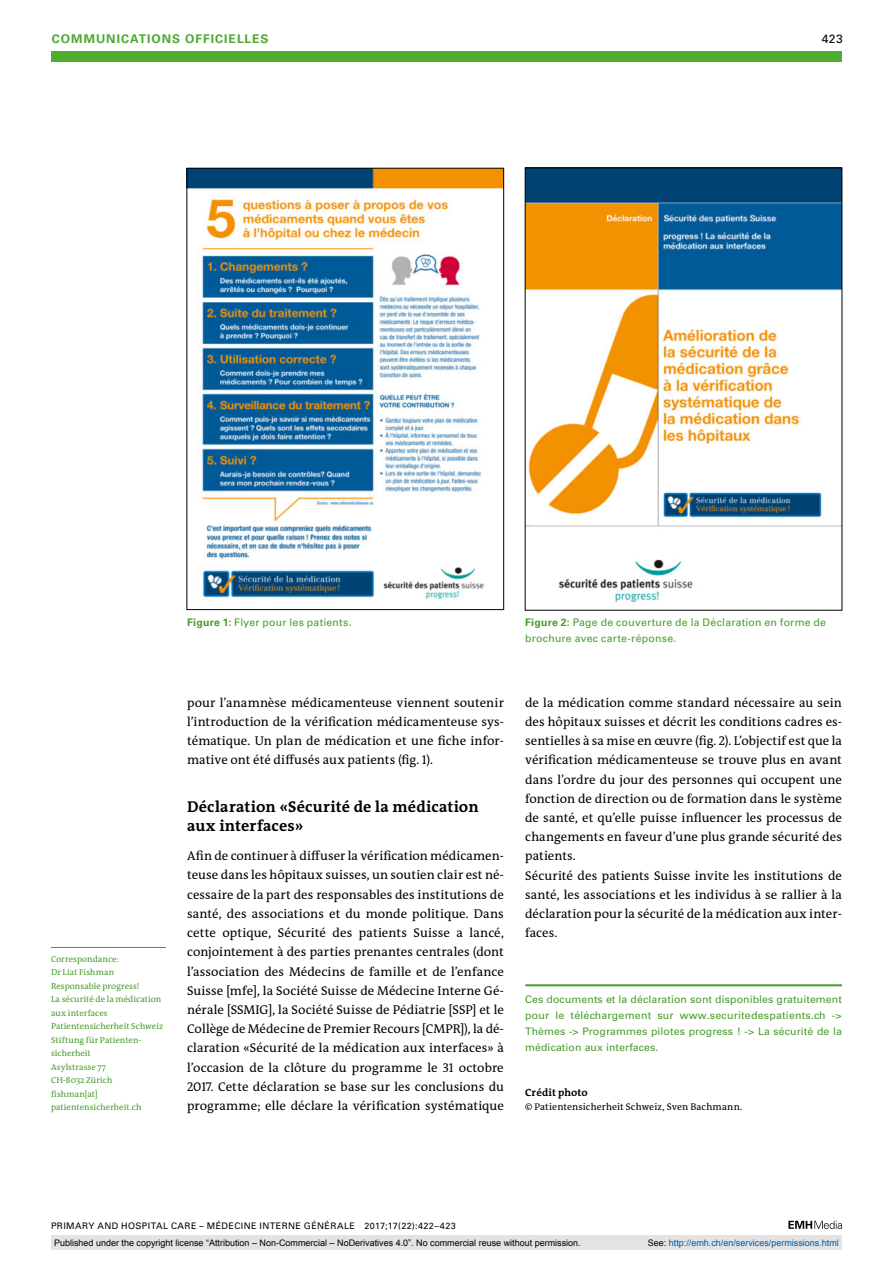
<style>
.page{position:relative;width:893px;height:1263px;background:#fff}
.page>*{position:absolute;margin:0;border:0;box-sizing:border-box;transform-origin:0 0}
.t1{font:700 15.75px/19.2px "The Antiqua B W7";letter-spacing:.015em;color:#000}
.t2{font:12.75px/19.2px "The Antiqua B W5 Plain";letter-spacing:.005em;color:#000;text-align:justify}
.t3{font:700 12px "Univers LT Std";letter-spacing:.085em;color:#4ca82e}
.t4{font:12px "Univers LT Std";color:#000}
.t5{font:10.5px/15.8px "Univers LT Std";letter-spacing:.015em;color:#469c2a;text-align:justify}
.t6{font:700 10.5px "The Antiqua B W7";letter-spacing:.005em;color:#000}
.t7{font:9.75px "The Antiqua B W5 Plain";letter-spacing:.015em;color:#000}
.t8{font:9px "Arial";color:#000}
.t9{font:9px "Univers LT Std";letter-spacing:.05em;color:#000}
.t10{font:9px "Arial";color:#005ba9}
.t11{font:8.7px/13.5px "The Antiqua B W5 Plain";letter-spacing:.01em;color:#469c2a}
.s1{font-weight:700}
.s2{color:#000}
</style>
<div class="page">
<svg style="left:788px;top:1221px;width:54px;height:8px"></svg>
<hr style="left:51px;top:947px;width:115px;height:1px;background:#469c2a">
<hr style="left:525px;top:984px;width:317px;height:2px;background:#469c2a">
<img style="left:189px;top:170px;width:313px;height:430px">
<div style="left:187px;top:168px;width:317px;height:442px;border:1px solid #000"></div>
<img style="left:527px;top:170px;width:313px;height:433px">
<div style="left:51px;top:51px;width:791px;height:11px;background:#4fae2f"></div>
<div style="left:51px;top:1235px;width:791px;height:15px;background:#e3e3e3"></div>
<p class="t3" style="left:52px;top:31px;width:218px">COMMUNICATIONS OFFICIELLES</p>
<p class="t4" style="left:822px;top:31px;width:23px">423</p>
<p class="t11" style="left:51px;top:952px;width:114px">Correspondance:<br>Dr Liat Fishman<br>Responsable progress!<br>La sécurité de la médication aux interfaces<br>Patientensicherheit Schweiz<br>Stiftung für Patienten&shy;sicherheit<br>Asylstrasse 77<br>CH-8032 Zürich<br>fishman[at] patientensicherheit.ch</p>
<p class="t5" style="left:187px;top:615px;width:166px"><span class="s1">Figure 1:</span> Flyer pour les patients.</p>
<p class="t5" style="left:525px;top:615px;width:302px"><span class="s1">Figure 2:</span> Page de couverture de la Déclaration en forme de brochure avec carte-réponse.</p>
<p class="t2" style="left:187px;top:693px;width:318px">pour l’anamnèse médicamenteuse viennent soutenir l’introduction de la vérification médicamenteuse sys&shy;tématique. Un plan de médication et une fiche infor&shy;mative ont été diffusés aux patients (fig. 1).</p>
<p class="t1" style="left:187px;top:797px;width:293px">Déclaration «Sécurité de la médication aux interfaces»</p>
<p class="t2" style="left:187px;top:846px;width:318px">Afin de continuer à diffuser la vérification médicamen&shy;teuse dans les hôpitaux suisses, un soutien clair est né&shy;cessaire de la part des responsables des institutions de santé, des associations et du monde politique. Dans cette optique, Sécurité des patients Suisse a lancé, conjointement à des parties prenantes centrales (dont l’association des Médecins de famille et de l’enfance Suisse [mfe], la Société Suisse de Médecine Interne Gé&shy;nérale [SSMIG], la Société Suisse de Pédiatrie [SSP] et le Collège de Médecine de Premier Recours [CMPR]), la dé&shy;claration «Sécurité de la médication aux interfaces» à l’occasion de la clôture du programme le 31 octobre 2017. Cette déclaration se base sur les conclusions du programme; elle déclare la vérification systématique</p>
<p class="t2" style="left:525px;top:693px;width:318px;text-align:left">de la médication comme standard nécessaire au sein des hôpitaux suisses et décrit les conditions cadres es&shy;sentielles à sa mise en œuvre (fig. 2). L’objectif est que la vérification médicamenteuse se trouve plus en avant dans l’ordre du jour des personnes qui occupent une fonction de direction ou de formation dans le système de santé, et qu’elle puisse influencer les processus de changements en faveur d’une plus grande sécurité des patients.<br>Sécurité des patients Suisse invite les institutions de santé, les associations et les individus à se rallier à la déclaration pour la sécurité de la médication aux inter&shy;faces.</p>
<p class="t5" style="left:525px;top:992px;width:318px">Ces documents et la déclaration sont disponibles gratuitement pour le téléchargement sur www.securitedespatients.ch -&gt; Thèmes -&gt; Programmes pilotes progress ! -&gt; La sécurité de la médication aux interfaces.</p>
<p class="t6" style="left:525px;top:1086px;width:64px">Crédit photo</p>
<p class="t7" style="left:525px;top:1100px;width:219px">© Patientensicherheit Schweiz, Sven Bachmann.</p>
<p class="t9" style="left:51px;top:1220px;width:406px">PRIMARY AND HOSPITAL CARE – MÉDECINE INTERNE GÉNÉRALE 2017;17(22):422–423</p>
<p class="t8" style="left:54px;top:1237px;width:528px">Published under the copyright license “Attribution – Non-Commercial – NoDerivatives 4.0”. No commercial reuse without permission.</p>
<p class="t10" style="left:648px;top:1237px;width:193px"><span class="s2">See:</span> http://emh.ch/en/services/permissions.html</p>
</div>
